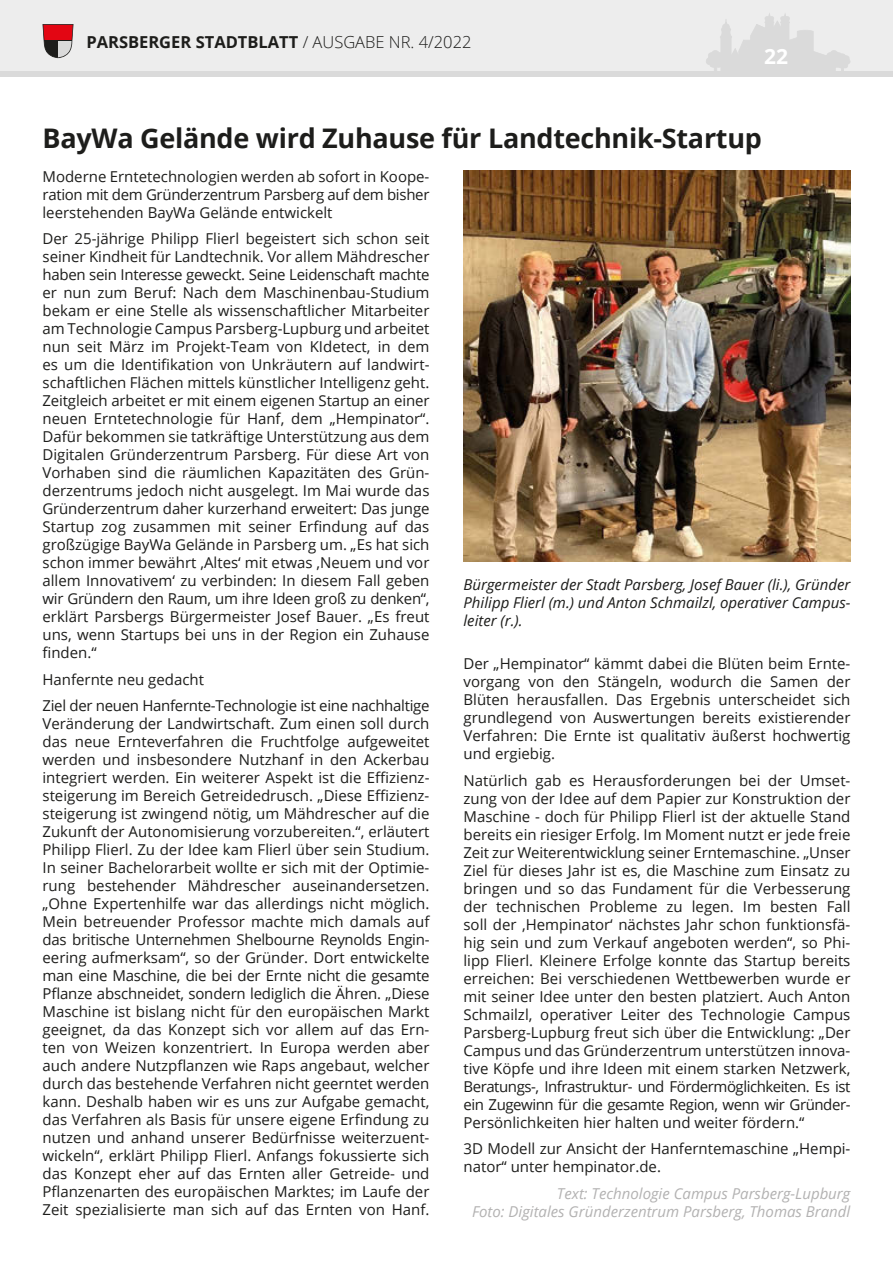
<style>
.page{position:relative;width:893px;height:1263px;background:#fff}
.page>*{position:absolute;margin:0;border:0;box-sizing:border-box;transform-origin:0 0}
.t1{font:700 27px "Open Sans";letter-spacing:-.01em;color:#1d1d1b}
.t2{font:700 21px "Open Sans";color:#fff}
.t3{font:700 16.5px "Open Sans";color:#1d1d1b}
.t4{font:15px/18px "Open Sans";color:#1d1d1b;text-align:justify}
.t5{font:italic 15px/18px "Open Sans";color:#1d1d1b;text-align:justify}
.t6{font:italic 15px/18px "Open Sans";color:#b3b2b2;text-align:right}
.t7{font:15px/26.5px "Open Sans";letter-spacing:-.02em;color:#1d1d1b}
.s1{font-weight:300}
</style>
<div class="page">
<div style="left:0;top:0;width:893px;height:72px;background:#ededed"></div>
<svg style="left:706px;top:13px;width:144px;height:58px"></svg>
<div style="left:747px;top:54px;width:23px;height:18px;background:#dadada"></div>
<svg style="left:43px;top:24px;width:31px;height:34px"></svg>
<div style="left:0;top:71px;width:893px;height:6px;background:#dadada"></div>
<img style="left:463px;top:170px;width:387px;height:392px">
<p class="t3" style="left:86px;top:30px;width:387px">PARSBERGER STADTBLATT <span class="s1">/ AUSGABE NR. 4/2022</span></p>
<h2 class="t2" style="left:764px;top:42px;width:25px">22</h2>
<h1 class="t1" style="left:43px;top:119px;width:721px">BayWa Gelände wird Zuhause für Landtechnik-Startup</h1>
<p class="t4" style="left:43px;top:167px;width:388px">Moderne Erntetechnologien werden ab sofort in Koope&shy;ration mit dem Gründerzentrum Parsberg auf dem bisher leerstehenden BayWa Gelände entwickelt</p>
<p class="t4" style="left:43px;top:229px;width:388px">Der 25-jährige Philipp Flierl begeistert sich schon seit seiner Kindheit für Landtechnik. Vor allem Mähdrescher haben sein Interesse geweckt. Seine Leidenschaft machte er nun zum Beruf: Nach dem Maschinenbau-Studium bekam er eine Stelle als wissenschaftlicher Mitarbeiter am Technologie Campus Parsberg-Lupburg und arbeitet nun seit März im Projekt-Team von KIdetect, in dem es um die Identifikation von Unkräutern auf landwirt&shy;schaftlichen Flächen mittels künstlicher Intelligenz geht.<br>Zeitgleich arbeitet er mit einem eigenen Startup an einer neuen Erntetechnologie für Hanf, dem „Hempinator“.<br>Dafür bekommen sie tatkräftige Unterstützung aus dem Digitalen Gründerzentrum Parsberg. Für diese Art von Vorhaben sind die räumlichen Kapazitäten des Grün&shy;derzentrums jedoch nicht ausgelegt. Im Mai wurde das Gründerzentrum daher kurzerhand erweitert: Das junge Startup zog zusammen mit seiner Erfindung auf das großzügige BayWa Gelände in Parsberg um. „Es hat sich schon immer bewährt ‚Altes‘ mit etwas ‚Neuem und vor allem Innovativem‘ zu verbinden: In diesem Fall geben wir Gründern den Raum, um ihre Ideen groß zu denken“, erklärt Parsbergs Bürgermeister Josef Bauer. „Es freut uns, wenn Startups bei uns in der Region ein Zuhause finden.“</p>
<p class="t7" style="left:43px;top:665px;width:388px">Hanfernte neu gedacht<br>Ziel der neuen Hanfernte-Technologie ist eine nachhaltige</p>
<p class="t4" style="left:43px;top:714px;width:388px">Veränderung der Landwirtschaft. Zum einen soll durch das neue Ernteverfahren die Fruchtfolge aufgeweitet werden und insbesondere Nutzhanf in den Ackerbau integriert werden. Ein weiterer Aspekt ist die Effizienz&shy;steigerung im Bereich Getreidedrusch. „Diese Effizienz&shy;steigerung ist zwingend nötig, um Mähdrescher auf die Zukunft der Autonomisierung vorzubereiten.“, erläutert Philipp Flierl. Zu der Idee kam Flierl über sein Studium.<br>In seiner Bachelorarbeit wollte er sich mit der Optimie&shy;rung bestehender Mähdrescher auseinandersetzen. „Ohne Expertenhilfe war das allerdings nicht möglich.<br>Mein betreuender Professor machte mich damals auf das britische Unternehmen Shelbourne Reynolds Engin&shy;eering aufmerksam“, so der Gründer. Dort entwickelte man eine Maschine, die bei der Ernte nicht die gesamte Pflanze abschneidet, sondern lediglich die Ähren. „Diese Maschine ist bislang nicht für den europäischen Markt geeignet, da das Konzept sich vor allem auf das Ern&shy;ten von Weizen konzentriert. In Europa werden aber auch andere Nutzpflanzen wie Raps angebaut, welcher durch das bestehende Verfahren nicht geerntet werden kann. Deshalb haben wir es uns zur Aufgabe gemacht, das Verfahren als Basis für unsere eigene Erfindung zu nutzen und anhand unserer Bedürfnisse weiterzuent&shy;wickeln“, erklärt Philipp Flierl. Anfangs fokussierte sich das Konzept eher auf das Ernten aller Getreide- und Pflanzenarten des europäischen Marktes; im Laufe der Zeit spezialisierte man sich auf das Ernten von Hanf.</p>
<p class="t5" style="left:463px;top:575px;width:388px">Bürgermeister der Stadt Parsberg, Josef Bauer (li.), Gründer Philipp Flierl (m.) und Anton Schmailzl, operativer Campus&shy;leiter (r.).</p>
<p class="t4" style="left:463px;top:654px;width:388px">Der „Hempinator“ kämmt dabei die Blüten beim Ernte&shy;vorgang von den Stängeln, wodurch die Samen der Blüten herausfallen. Das Ergebnis unterscheidet sich grundlegend von Auswertungen bereits existierender Verfahren: Die Ernte ist qualitativ äußerst hochwertig und ergiebig.</p>
<p class="t4" style="left:463px;top:771px;width:388px">Natürlich gab es Herausforderungen bei der Umset&shy;zung von der Idee auf dem Papier zur Konstruktion der Maschine - doch für Philipp Flierl ist der aktuelle Stand bereits ein riesiger Erfolg. Im Moment nutzt er jede freie Zeit zur Weiterentwicklung seiner Erntemaschine. „Unser Ziel für dieses Jahr ist es, die Maschine zum Einsatz zu bringen und so das Fundament für die Verbesserung der technischen Probleme zu legen. Im besten Fall soll der ‚Hempinator‘ nächstes Jahr schon funktionsfä&shy;hig sein und zum Verkauf angeboten werden“, so Phi&shy;lipp Flierl. Kleinere Erfolge konnte das Startup bereits erreichen: Bei verschiedenen Wettbewerben wurde er mit seiner Idee unter den besten platziert. Auch Anton Schmailzl, operativer Leiter des Technologie Campus Parsberg-Lupburg freut sich über die Entwicklung: „Der Campus und das Gründerzentrum unterstützen innova&shy;tive Köpfe und ihre Ideen mit einem starken Netzwerk, Beratungs-, Infrastruktur- und Fördermöglichkeiten. Es ist ein Zugewinn für die gesamte Region, wenn wir Gründer-Persönlichkeiten hier halten und weiter fördern.“</p>
<p class="t4" style="left:463px;top:1139px;width:388px">3D Modell zur Ansicht der Hanferntemaschine „Hempi&shy;nator“ unter hempinator.de.</p>
<p class="t6" style="left:472px;top:1184px;width:380px">Text: Technologie Campus Parsberg-Lupburg<br>Foto: Digitales Gründerzentrum Parsberg, Thomas Brandl</p>
</div>
